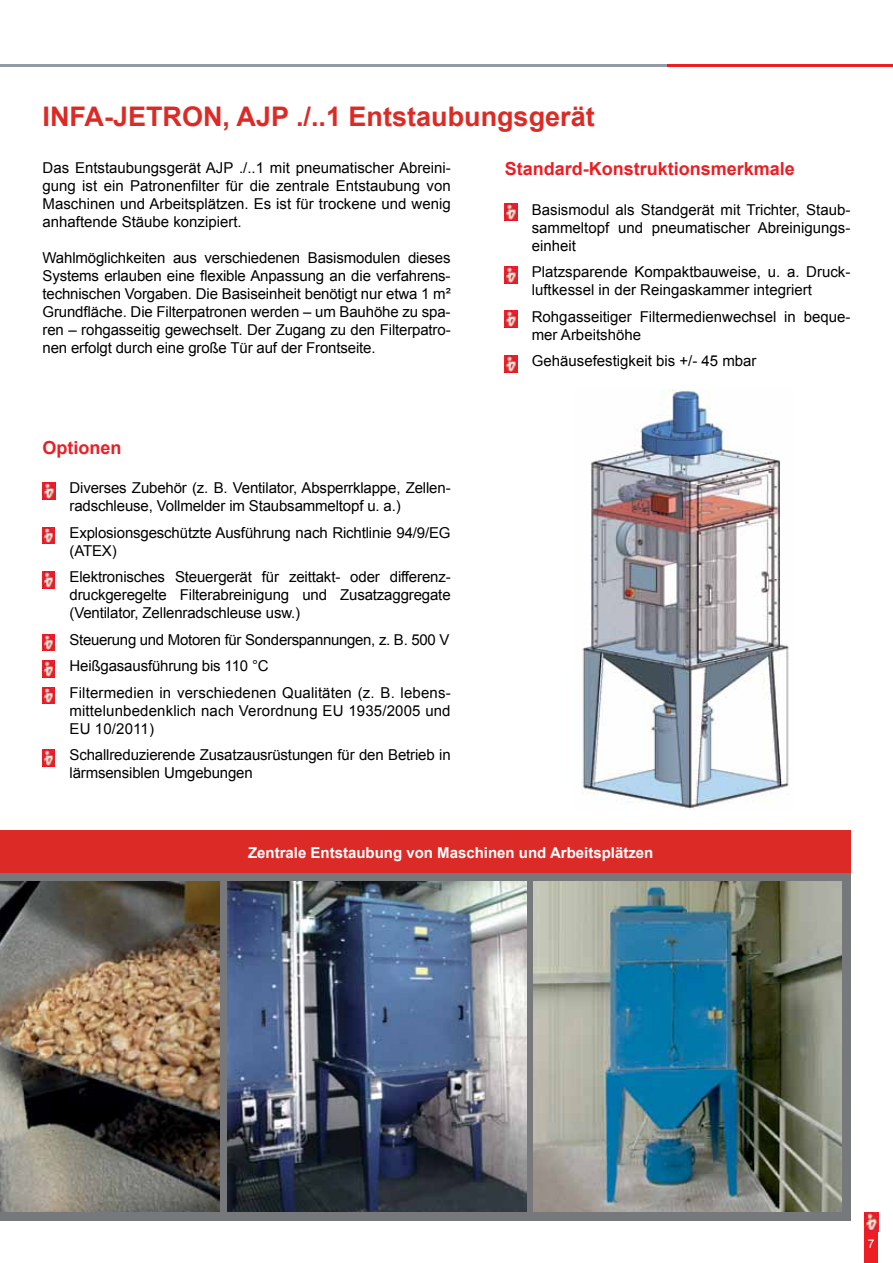
<style>
.page{position:relative;width:893px;height:1263px;background:#fff}
.page>*{position:absolute;margin:0;border:0;box-sizing:border-box;transform-origin:0 0}
.t1{font:700 27px "Arial";color:#dc2b26}
.t2{font:700 18px "Arial";color:#ed1d24}
.t3{font:15px/18px "Arial";letter-spacing:-.01em;color:#000;text-align:justify}
.t4{font:700 15px "Arial";color:#fff}
.t5{font:12px "Arial";color:#fff}
</style>
<div class="page">
<hr style="left:0;top:65px;width:754px;height:2px;background:#929ba6">
<hr style="left:667px;top:65px;width:226px;height:2px;background:#ed1d24">
<div style="left:864px;top:1213px;width:14px;height:50px;background:#ed1d24"></div>
<img style="left:864px;top:1213px;width:14px;height:18px">
<div style="left:0;top:873px;width:850px;height:347px;background:#77787b"></div>
<img style="left:582px;top:389px;width:207px;height:420px">
<div style="left:0;top:830px;width:850px;height:43px;background:#dc2b26"></div>
<img style="left:0;top:881px;width:220px;height:331px">
<img style="left:533px;top:881px;width:309px;height:331px">
<img style="left:227px;top:881px;width:299px;height:331px">
<img style="left:505px;top:204px;width:12px;height:16px">
<img style="left:505px;top:266px;width:12px;height:17px">
<img style="left:505px;top:311px;width:12px;height:17px">
<img style="left:505px;top:355px;width:12px;height:17px">
<img style="left:43px;top:483px;width:12px;height:16px">
<img style="left:43px;top:527px;width:12px;height:17px">
<img style="left:43px;top:571px;width:12px;height:17px">
<img style="left:43px;top:634px;width:12px;height:17px">
<img style="left:43px;top:661px;width:12px;height:16px">
<img style="left:43px;top:687px;width:12px;height:17px">
<img style="left:43px;top:750px;width:12px;height:16px">
<h1 class="t1" style="left:43px;top:98px;width:554px">INFA-JETRON, AJP ./..1 Entstaubungsgerät</h1>
<p class="t2" style="left:505px;top:157px;width:292px">Standard-Konstruktionsmerkmale</p>
<p class="t3" style="left:532px;top:201px;width:320px;text-indent:-27px">• Basismodul als Standgerät mit Trichter, Staub&shy;sammeltopf und pneumatischer Abreinigungs&shy;einheit</p>
<p class="t3" style="left:532px;top:263px;width:320px;text-indent:-27px">• Platzsparende Kompaktbauweise, u. a. Druck&shy;luftkessel in der Reingaskammer integriert</p>
<p class="t3" style="left:532px;top:308px;width:320px;text-indent:-27px">• Rohgasseitiger Filtermedienwechsel in beque&shy;mer Arbeitshöhe</p>
<p class="t3" style="left:505px;top:352px;width:253px">• Gehäusefestigkeit bis +/- 45 mbar</p>
<p class="t3" style="left:43px;top:159px;width:410px">Das Entstaubungsgerät AJP ./..1 mit pneumatischer Abreini&shy;gung ist ein Patronenfilter für die zentrale Entstaubung von Maschinen und Arbeitsplätzen. Es ist für trockene und wenig anhaftende Stäube konzipiert.</p>
<p class="t3" style="left:43px;top:249px;width:410px">Wahlmöglichkeiten aus verschiedenen Basismodulen dieses Systems erlauben eine flexible Anpassung an die verfahrens&shy;technischen Vorgaben. Die Basiseinheit benötigt nur etwa 1 m²<br>Grundfläche. Die Filterpatronen werden – um Bauhöhe zu spa&shy;ren – rohgasseitig gewechselt. Der Zugang zu den Filterpatro&shy;nen erfolgt durch eine große Tür auf der Frontseite.</p>
<p class="t2" style="left:43px;top:435px;width:81px">Optionen</p>
<p class="t3" style="left:70px;top:479px;width:383px;text-indent:-27px">• Diverses Zubehör (z. B. Ventilator, Absperrklappe, Zellen&shy;radschleuse, Vollmelder im Staubsammeltopf u. a.)</p>
<p class="t3" style="left:70px;top:524px;width:383px;text-indent:-27px">• Explosionsgeschützte Ausführung nach Richtlinie 94/9/EG (ATEX)</p>
<p class="t3" style="left:70px;top:568px;width:383px;text-indent:-27px">• Elektronisches Steuergerät für zeittakt- oder differenz&shy;druckgeregelte Filterabreinigung und Zusatzaggregate (Ventilator, Zellenradschleuse usw.)</p>
<p class="t3" style="left:43px;top:631px;width:408px">• Steuerung und Motoren für Sonderspannungen, z. B. 500 V</p>
<p class="t3" style="left:43px;top:657px;width:228px">• Heißgasausführung bis 110 °C</p>
<p class="t3" style="left:70px;top:684px;width:383px;text-indent:-27px">• Filtermedien in verschiedenen Qualitäten (z. B. lebens&shy;mittelunbedenklich nach Verordnung EU 1935/2005 und EU 10/2011)</p>
<p class="t3" style="left:70px;top:746px;width:383px;text-indent:-27px">• Schallreduzierende Zusatzausrüstungen für den Betrieb in lärmsensiblen Umgebungen</p>
<p class="t4" style="left:248px;top:843px;width:407px">Zentrale Entstaubung von Maschinen und Arbeitsplätzen</p>
<p class="t5" style="left:868px;top:1236px;width:8px">7</p>
</div>
